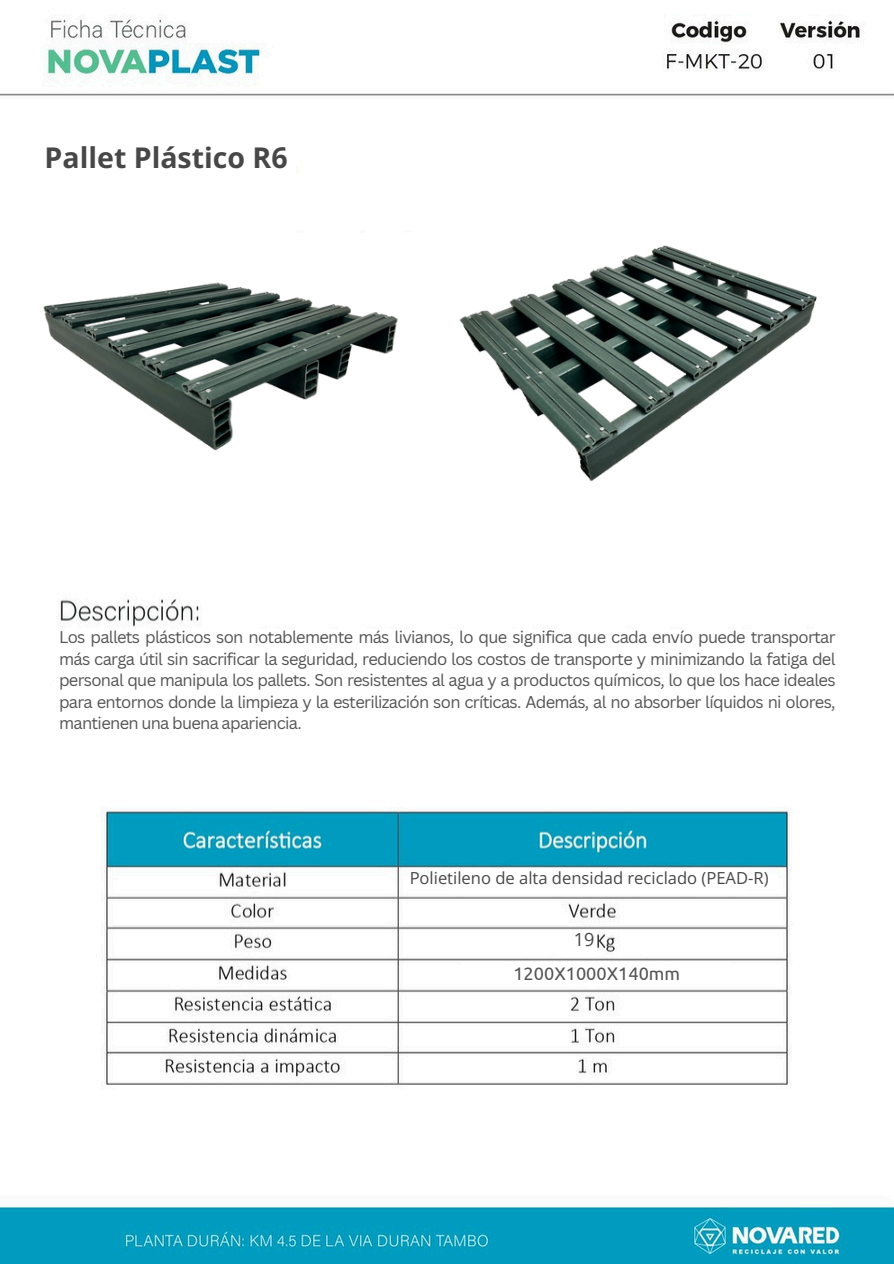
<style>
.page{position:relative;width:894px;height:1264px;background:#fff}
.page>*{position:absolute;margin:0;border:0;box-sizing:border-box;transform-origin:0 0}
.t1{font:700 28.5px "Open Sans";color:#474747}
.t2{font:18.15px "Ubuntu";color:#545454}
.t3{font:18.15px "Open Sans";color:#474747}
.t4{font:16.65px "Open Sans";color:#474747}
.t5{font:16.5px/21.3px "Canva Sans";letter-spacing:-.04em;color:#545454;text-align:justify}
</style>
<div class="page">
<img style="left:0;top:18px;width:893px;height:1245px">
<div style="left:54px;top:129px;width:241px;height:51px;background:#fff"></div>
<div style="left:561px;top:929px;width:35px;height:27px;background:#fff"></div>
<div style="left:232px;top:233px;width:435px;height:344px;background:#fff"></div>
<div style="left:446px;top:867px;width:300px;height:26px;background:#fff"></div>
<img style="left:23px;top:233px;width:375px;height:254px">
<img style="left:459px;top:235px;width:413px;height:254px">
<div style="left:54px;top:629px;width:806px;height:119px;background:#fff"></div>
<div style="left:462px;top:962px;width:268px;height:24px;background:#fff"></div>
<p class="t1" style="left:45px;top:137px;width:244px">Pallet Plástico R6</p>
<p class="t5" style="left:59px;top:626px;width:777px">Los pallets plásticos son notablemente más livianos, lo que significa que cada envío puede transportar más carga útil sin sacrificar la seguridad, reduciendo los costos de transporte y minimizando la fatiga del personal que manipula los pallets. Son resistentes al agua y a productos químicos, lo que los hace ideales para entornos donde la limpieza y la esterilización son críticas. Además, al no absorber líquidos ni olores, mantienen una buena apariencia.</p>
<p class="t4" style="left:409px;top:866px;width:360px">Polietileno de alta densidad reciclado (PEAD-R)</p>
<h1 class="t3" style="left:573px;top:926px;width:22px">19</h1>
<p class="t2" style="left:513px;top:962px;width:168px">1200X1000X140mm</p>
</div>
